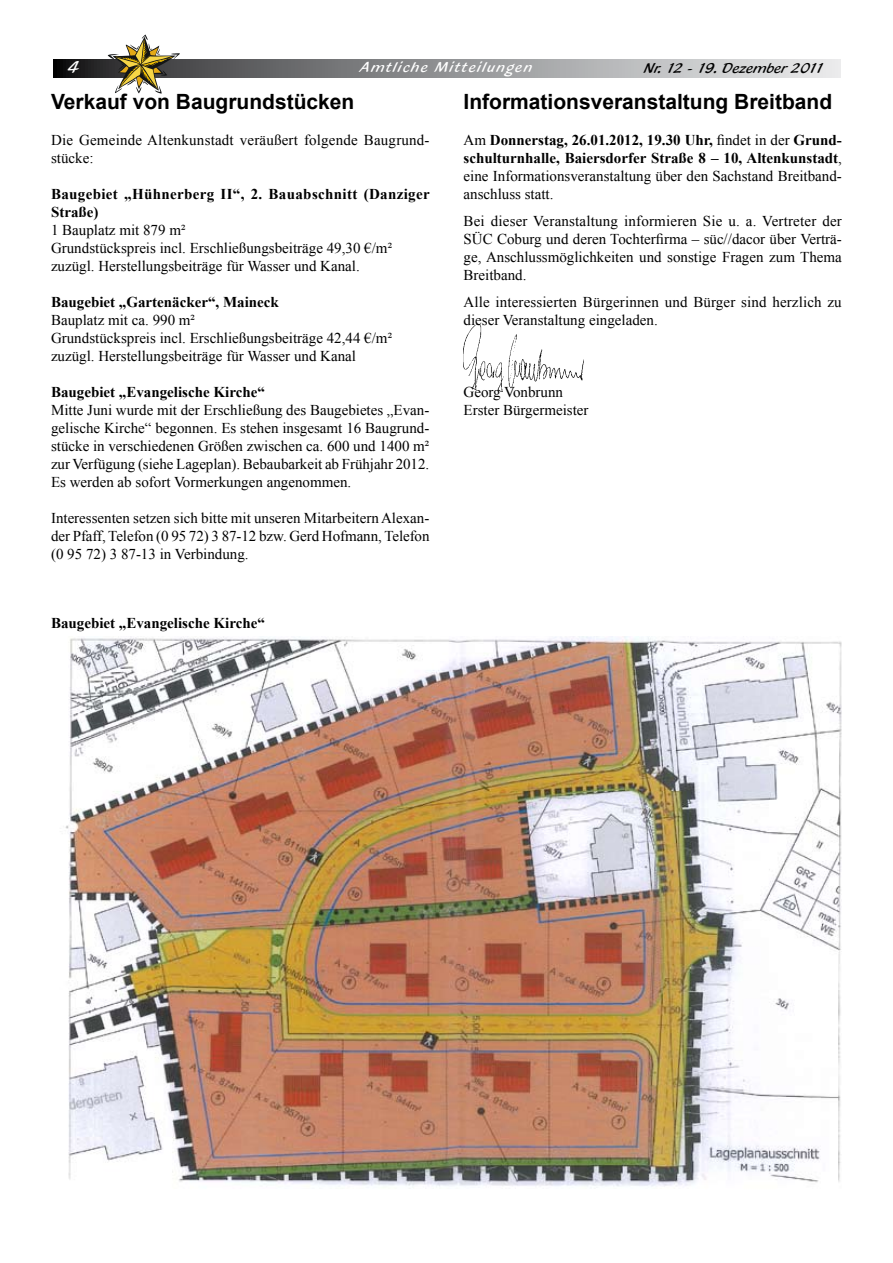
<style>
.page{position:relative;width:893px;height:1263px;background:#fff}
.page>*{position:absolute;margin:0;border:0;box-sizing:border-box;transform-origin:0 0}
.t1{font:700 21px "Arial";color:#000}
.t2{font:18px "Blacklight D";color:#fff}
.t3{font:15px/18px "Times New Roman";color:#000}
.t4{font:700 15px/18px "Times New Roman";color:#000;text-align:justify}
.t5{font:700 15px/18px "Times New Roman";letter-spacing:.02em;color:#000}
.t6{font:15px "Blacklight D";color:#000}
.t7{font:15px "Blacklight D";letter-spacing:.1em;color:#fff}
.s1{font-weight:400}
</style>
<div class="page">
<svg style="left:53px;top:59px;width:788px;height:18px;background:#949496"></svg>
<svg style="left:108px;top:34px;width:72px;height:60px"></svg>
<img style="left:65px;top:637px;width:777px;height:551px">
<img style="left:463px;top:325px;width:120px;height:67px">
<p class="t2" style="left:68px;top:56px;width:13px">4</p>
<p class="t7" style="left:361px;top:58px;width:173px">Amtliche Mitteilungen</p>
<p class="t6" style="left:644px;top:59px;width:182px">Nr. 12 - 19. Dezember 2011</p>
<h1 class="t1" style="left:51px;top:88px;width:305px">Verkauf von Baugrundstücken</h1>
<p class="t3" style="left:51px;top:131px;width:380px">Die Gemeinde Altenkunstadt veräußert folgende Baugrund&shy;stücke:</p>
<p class="t5" style="left:51px;top:184px;width:380px">Baugebiet „Hühnerberg II“, 2. Bauabschnitt (Danziger<br>Straße)</p>
<p class="t3" style="left:51px;top:221px;width:343px">1 Bauplatz mit 879 m²<br>Grundstückspreis incl. Erschließungsbeiträge 49,30 €/m² zuzügl. Herstellungsbeiträge für Wasser und Kanal.</p>
<p class="t4" style="left:51px;top:292px;width:229px">Baugebiet „Gartenäcker“, Maineck</p>
<p class="t3" style="left:51px;top:311px;width:343px">Bauplatz mit ca. 990 m²<br>Grundstückspreis incl. Erschließungsbeiträge 42,44 €/m² zuzügl. Herstellungsbeiträge für Wasser und Kanal</p>
<p class="t4" style="left:51px;top:382px;width:215px">Baugebiet „Evangelische Kirche“</p>
<p class="t3" style="left:51px;top:401px;width:380px;text-align:justify">Mitte Juni wurde mit der Erschließung des Baugebietes „Evan&shy;gelische Kirche“ begonnen. Es stehen insgesamt 16 Baugrund&shy;stücke in verschiedenen Größen zwischen ca. 600 und 1400 m² zur Verfügung (siehe Lageplan). Bebaubarkeit ab Frühjahr 2012.<br>Es werden ab sofort Vormerkungen angenommen.</p>
<p class="t3" style="left:51px;top:509px;width:380px;text-align:justify">Interessenten setzen sich bitte mit unseren Mitarbeitern Alexan&shy;der Pfaff, Telefon (0 95 72) 3 87-12 bzw. Gerd Hofmann, Telefon (0 95 72) 3 87-13 in Verbindung.</p>
<h1 class="t1" style="left:463px;top:88px;width:370px">Informationsveranstaltung Breitband</h1>
<p class="t4" style="left:463px;top:130px;width:380px"><span class="s1">Am</span> Donnerstag, 26.01.2012, 19.30 Uhr, <span class="s1">findet in der</span> Grund&shy;schulturnhalle, Baiersdorfer Straße 8 – 10, Altenkunstadt<span class="s1">, eine Informationsveranstaltung über den Sachstand Breitband&shy;anschluss statt.</span></p>
<p class="t3" style="left:463px;top:212px;width:380px;text-align:justify">Bei dieser Veranstaltung informieren Sie u. a. Vertreter der SÜC Coburg und deren Tochterfirma – süc//dacor über Verträ&shy;ge, Anschlussmöglichkeiten und sonstige Fragen zum Thema Breitband.</p>
<p class="t3" style="left:463px;top:293px;width:380px">Alle interessierten Bürgerinnen und Bürger sind herzlich zu dieser Veranstaltung eingeladen.</p>
<p class="t3" style="left:463px;top:383px;width:127px">Georg Vonbrunn<br>Erster Bürgermeister</p>
<p class="t4" style="left:51px;top:614px;width:215px">Baugebiet „Evangelische Kirche“</p>
</div>
